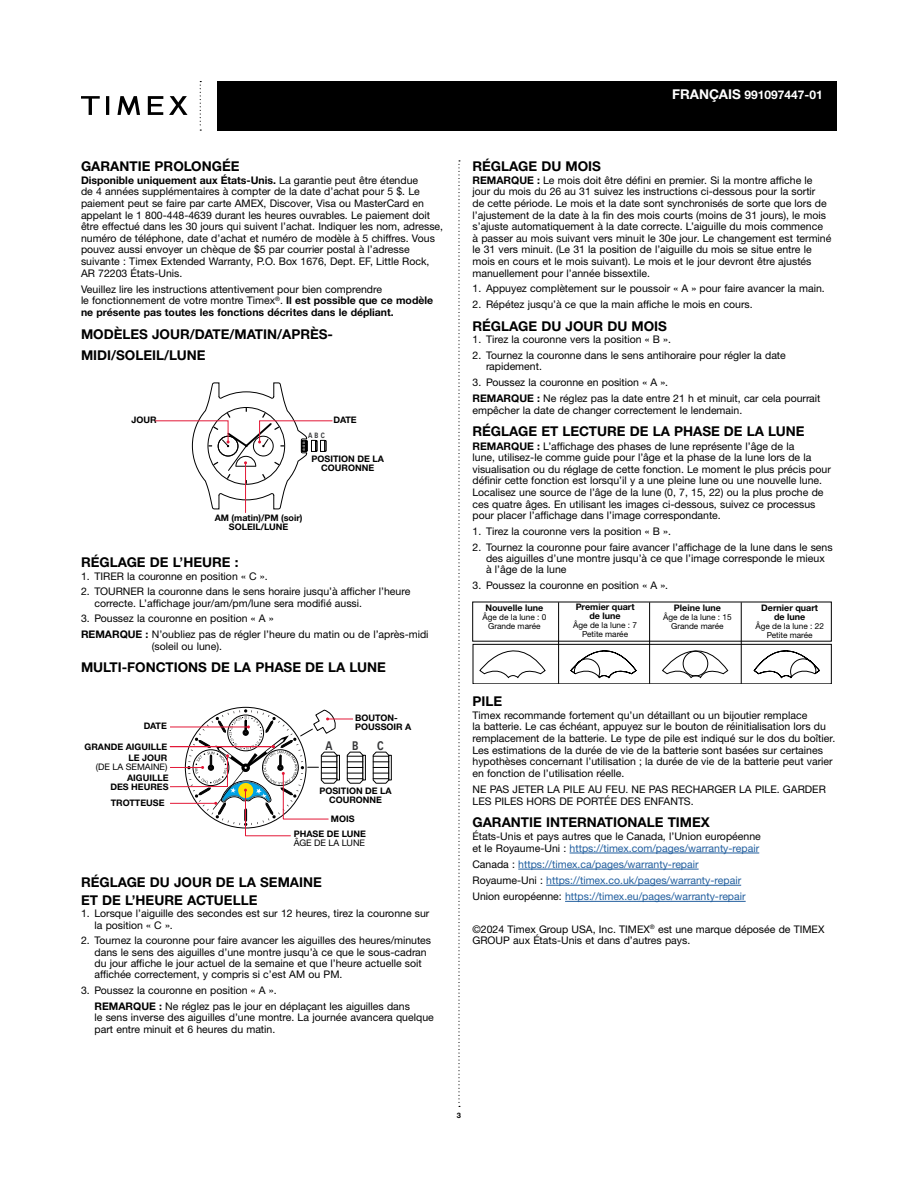
<style>
.page{position:relative;width:918px;height:1188px;background:#fff}
.page>*{position:absolute;margin:0;border:0;box-sizing:border-box;transform-origin:0 0}
.t1{font:700 13.5px/21.6px "Helvetica Neue LTW1 G";color:#000}
.t2{font:700 12.15px "Vectora LH";color:#343537;scale:.8 1}
.t3{font:700 12px "Helvetica Neue LTW1 G";color:#fff}
.t4{font:10.5px/11.6px "Helvetica Neue LTW1 G";color:#000}
.t5{font:10.5px/16.2px "Helvetica Neue LTW1 G";color:#215e9e}
.t6{font:700 9px/9px "Helvetica Neue LTW1 G";color:#000;text-align:center}
.t7{font:9px "Helvetica Neue LTW1 G";color:#000}
.t8{font:8.25px/9px "Helvetica Neue LTW1 G";color:#000;text-align:center}
.t9{font:700 7.5px "Vectora LH";color:#343537;scale:.8 1}
.t10{font:700 7.5px "Helvetica Neue LTW1 G";color:#000}
.s1{font-weight:700}
.s2{font-size:13.5px}
.s3{color:#215e9e}
.s4{color:#000}
</style>
<div class="page">
<div style="left:217px;top:81px;width:620px;height:50px;background:#000"></div>
<svg style="left:458px;top:160px;width:2px;height:947px"></svg>
<svg style="left:200px;top:81px;width:1px;height:50px"></svg>
<svg style="left:117px;top:96px;width:23px;height:19px"></svg>
<svg style="left:81px;top:96px;width:19px;height:19px"></svg>
<svg style="left:148px;top:96px;width:15px;height:19px"></svg>
<hr style="left:106px;top:96px;width:3px;height:19px;background:#000">
<svg style="left:169px;top:96px;width:19px;height:19px"></svg>
<hr style="left:245px;top:463px;width:1px;height:50px;background:#e31837">
<svg style="left:155px;top:383px;width:178px;height:126px"></svg>
<div style="left:363px;top:755px;width:3px;height:25px;border:1px solid #000"></div>
<svg style="left:373px;top:752px;width:16px;height:32px"></svg>
<svg style="left:169px;top:707px;width:194px;height:130px"></svg>
<hr style="left:570px;top:853px;width:189px;height:1px;background:#215e9e">
<hr style="left:518px;top:869px;width:181px;height:1px;background:#215e9e">
<hr style="left:546px;top:885px;width:195px;height:1px;background:#215e9e">
<hr style="left:565px;top:901px;width:181px;height:1px;background:#215e9e">
<svg style="left:479px;top:626px;width:341px;height:55px"></svg>
<div style="left:473px;top:644px;width:358px;height:40px;border:1px solid #000"></div>
<hr style="left:558px;top:602px;width:1px;height:82px;background:#000">
<hr style="left:649px;top:602px;width:1px;height:82px;background:#000">
<hr style="left:741px;top:602px;width:1px;height:82px;background:#000">
<p class="t1" style="left:81px;top:155px;width:160px">GARANTIE PROLONGÉE</p>
<p class="t4" style="left:81px;top:174px;width:364px"><span class="s1">Disponible uniquement aux États-Unis.</span> La garantie peut être étendue<br>de 4 années supplémentaires à compter de la date d’achat pour 5 $. Le paiement peut se faire par carte AMEX, Discover, Visa ou MasterCard en appelant le 1 800-448-4639 durant les heures ouvrables. Le paiement doit être effectué dans les 30 jours qui suivent l’achat. Indiquer les nom, adresse, numéro de téléphone, date d’achat et numéro de modèle à 5 chiffres. Vous pouvez aussi envoyer un chèque de $5 par courrier postal à l’adresse suivante : Timex Extended Warranty, P.O. Box 1676, Dept. EF, Little Rock, AR 72203 États-Unis.</p>
<p class="t4" style="left:81px;top:283px;width:354px">Veuillez lire les instructions attentivement pour bien comprendre<br>le fonctionnement de votre montre Timex<sup>®</sup>. <span class="s1">Il est possible que ce modèle ne présente pas toutes les fonctions décrites dans le dépliant.</span></p>
<p class="t1" style="left:81px;top:323px;width:254px">MODÈLES JOUR/DATE/MATIN/APRÈS-<br>MIDI/SOLEIL/LUNE</p>
<p class="t6" style="left:132px;top:416px;width:27px">JOUR</p>
<p class="t9" style="left:308px;top:430px;width:22px">ABC</p>
<p class="t6" style="left:334px;top:416px;width:25px">DATE</p>
<p class="t6" style="left:312px;top:455px;width:74px">POSITION DE LA<br>COURONNE</p>
<p class="t6" style="left:215px;top:513px;width:89px">AM (matin)/PM (soir)<br>SOLEIL/LUNE</p>
<p class="t1" style="left:81px;top:551px;width:159px">RÉGLAGE DE L’HEURE :</p>
<p class="t4" style="left:81px;top:570px;width:188px">1. TIRER la couronne en position « C ».</p>
<p class="t4" style="left:95px;top:586px;width:317px;text-indent:-14px">2. TOURNER la couronne dans le sens horaire jusqu’à afficher l’heure correcte. L’affichage jour/am/pm/lune sera modifié aussi.</p>
<p class="t4" style="left:81px;top:610px;width:349px;line-height:16.2px">3. Poussez la couronne en position « A »<br><span class="s1">REMARQUE :</span> N’oubliez pas de régler l’heure du matin ou de l’après-midi</p>
<p class="t4" style="left:152px;top:640px;width:72px">(soleil ou lune).</p>
<p class="t1" style="left:81px;top:656px;width:306px">MULTI-FONCTIONS DE LA PHASE DE LA LUNE</p>
<p class="t6" style="left:144px;top:721px;width:25px">DATE</p>
<p class="t6" style="left:85px;top:740px;width:84px;line-height:11.7px;text-align:right">GRANDE AIGUILLE<br>LE JOUR</p>
<p class="t7" style="left:96px;top:761px;width:73px">(DE LA SEMAINE)</p>
<p class="t6" style="left:110px;top:774px;width:60px;text-align:right">AIGUILLE<br>DES HEURES</p>
<p class="t6" style="left:111px;top:798px;width:55px">TROTTEUSE</p>
<p class="t6" style="left:355px;top:713px;width:58px;text-align:left">BOUTON-<br>POUSSOIR A</p>
<p class="t2" style="left:325px;top:738px;width:10px">A</p>
<p class="t2" style="left:352px;top:738px;width:9px">B</p>
<p class="t2" style="left:377px;top:738px;width:10px">C</p>
<p class="t6" style="left:319px;top:786px;width:74px">POSITION DE LA<br>COURONNE</p>
<p class="t6" style="left:294px;top:811px;width:74px;line-height:15.1px;text-align:left;text-indent:37px">MOIS<br>PHASE DE LUNE</p>
<p class="t7" style="left:294px;top:837px;width:73px">ÂGE DE LA LUNE</p>
<p class="t1" style="left:81px;top:873px;width:242px;line-height:18px">RÉGLAGE DU JOUR DE LA SEMAINE<br>ET DE L’HEURE ACTUELLE</p>
<p class="t4" style="left:95px;top:908px;width:336px;text-indent:-14px">1. Lorsque l’aiguille des secondes est sur 12 heures, tirez la couronne sur la position « C ».</p>
<p class="t4" style="left:95px;top:935px;width:338px;text-indent:-14px">2. Tournez la couronne pour faire avancer les aiguilles des heures/minutes dans le sens des aiguilles d’une montre jusqu’à ce que le sous-cadran du jour affiche le jour actuel de la semaine et que l’heure actuelle soit affichée correctement, y compris si c’est AM ou PM.</p>
<p class="t4" style="left:95px;top:982px;width:317px;line-height:16.2px;text-indent:-14px">3. Poussez la couronne en position « A ».<br><span class="s1">REMARQUE :</span> Ne réglez pas le jour en déplaçant les aiguilles dans</p>
<p class="t4" style="left:94px;top:1012px;width:341px">le sens inverse des aiguilles d’une montre. La journée avancera quelque part entre minuit et 6 heures du matin.</p>
<p class="t3" style="left:672px;top:88px;width:152px"><span class="s2">FRANÇAIS</span> 991097447-01</p>
<p class="t1" style="left:472px;top:155px;width:130px">RÉGLAGE DU MOIS</p>
<p class="t4" style="left:472px;top:174px;width:360px"><span class="s1">REMARQUE :</span> Le mois doit être défini en premier. Si la montre affiche le jour du mois du 26 au 31 suivez les instructions ci-dessous pour la sortir<br>de cette période. Le mois et la date sont synchronisés de sorte que lors de l’ajustement de la date à la fin des mois courts (moins de 31 jours), le mois s’ajuste automatiquement à la date correcte. L’aiguille du mois commence<br>à passer au mois suivant vers minuit le 30e jour. Le changement est terminé le 31 vers minuit. (Le 31 la position de l’aiguille du mois se situe entre le mois en cours et le mois suivant). Le mois et le jour devront être ajustés manuellement pour l’année bissextile.</p>
<p class="t4" style="left:472px;top:283px;width:354px">1. Appuyez complètement sur le poussoir « A » pour faire avancer la main.</p>
<p class="t4" style="left:472px;top:299px;width:282px">2. Répétez jusqu’à ce que la main affiche le mois en cours.</p>
<p class="t1" style="left:472px;top:315px;width:196px">RÉGLAGE DU JOUR DU MOIS</p>
<p class="t4" style="left:472px;top:334px;width:200px">1. Tirez la couronne vers la position « B ».</p>
<p class="t4" style="left:486px;top:350px;width:301px;text-indent:-14px">2. Tournez la couronne dans le sens antihoraire pour régler la date rapidement.</p>
<p class="t4" style="left:472px;top:374px;width:350px;line-height:16.2px">3. Poussez la couronne en position « A ».<br><span class="s1">REMARQUE :</span> Ne réglez pas la date entre 21 h et minuit, car cela pourrait</p>
<p class="t4" style="left:472px;top:404px;width:271px">empêcher la date de changer correctement le lendemain.</p>
<p class="t1" style="left:472px;top:421px;width:334px">RÉGLAGE ET LECTURE DE LA PHASE DE LA LUNE</p>
<p class="t4" style="left:472px;top:440px;width:360px"><span class="s1">REMARQUE :</span> L’affichage des phases de lune représente l’âge de la<br>lune, utilisez-le comme guide pour l’âge et la phase de la lune lors de la visualisation ou du réglage de cette fonction. Le moment le plus précis pour définir cette fonction est lorsqu’il y a une pleine lune ou une nouvelle lune.<br>Localisez une source de l’âge de la lune (0, 7, 15, 22) ou la plus proche de ces quatre âges. En utilisant les images ci-dessous, suivez ce processus pour placer l’affichage dans l’image correspondante.</p>
<p class="t4" style="left:472px;top:525px;width:200px">1. Tirez la couronne vers la position « B ».</p>
<p class="t4" style="left:486px;top:541px;width:348px;text-indent:-14px">2. Tournez la couronne pour faire avancer l’affichage de la lune dans le sens des aiguilles d’une montre jusqu’à ce que l’image corresponde le mieux à l’âge de la lune</p>
<p class="t4" style="left:472px;top:579px;width:197px">3. Poussez la couronne en position « A ».</p>
<p class="t6" style="left:485px;top:603px;width:59px">Nouvelle lune</p>
<p class="t8" style="left:482px;top:612px;width:65px">Âge de la lune : 0<br>Grande marée</p>
<p class="t6" style="left:576px;top:602px;width:60px">Premier quart de lune</p>
<p class="t8" style="left:573px;top:621px;width:65px">Âge de la lune : 7<br>Petite marée</p>
<p class="t6" style="left:674px;top:603px;width:48px">Pleine lune</p>
<p class="t8" style="left:663px;top:612px;width:70px">Âge de la lune : 15<br>Grande marée</p>
<p class="t6" style="left:761px;top:603px;width:58px">Dernier quart de lune</p>
<p class="t8" style="left:755px;top:621px;width:70px">Âge de la lune : 22<br>Petite marée</p>
<p class="t1" style="left:472px;top:690px;width:31px">PILE</p>
<p class="t4" style="left:472px;top:709px;width:364px">Timex recommande fortement qu’un détaillant ou un bijoutier remplace<br>la batterie. Le cas échéant, appuyez sur le bouton de réinitialisation lors du remplacement de la batterie. Le type de pile est indiqué sur le dos du boîtier.<br>Les estimations de la durée de vie de la batterie sont basées sur certaines hypothèses concernant l’utilisation ; la durée de vie de la batterie peut varier en fonction de l’utilisation réelle.</p>
<p class="t4" style="left:472px;top:783px;width:355px">NE PAS JETER LA PILE AU FEU. NE PAS RECHARGER LA PILE. GARDER<br>LES PILES HORS DE PORTÉE DES ENFANTS.</p>
<p class="t1" style="left:472px;top:811px;width:239px">GARANTIE INTERNATIONALE TIMEX</p>
<p class="t4" style="left:472px;top:831px;width:290px">États-Unis et pays autres que le Canada, l’Union européenne et le Royaume-Uni : <span class="s3">https://timex.com/pages/warranty-repair</span></p>
<p class="t5" style="left:472px;top:856px;width:275px"><span class="s4">Canada :</span> https://timex.ca/pages/warranty-repair<br><span class="s4">Royaume-Uni :</span> https://timex.co.uk/pages/warranty-repair<br><span class="s4">Union européenne:</span> https://timex.eu/pages/warranty-repair</p>
<p class="t4" style="left:472px;top:923px;width:353px">©2024 Timex Group USA, Inc. TIMEX<sup>®</sup> est une marque déposée de TIMEX<br>GROUP aux États-Unis et dans d’autres pays.</p>
<p class="t10" style="left:457px;top:1111px;width:6px">3</p>
</div>
